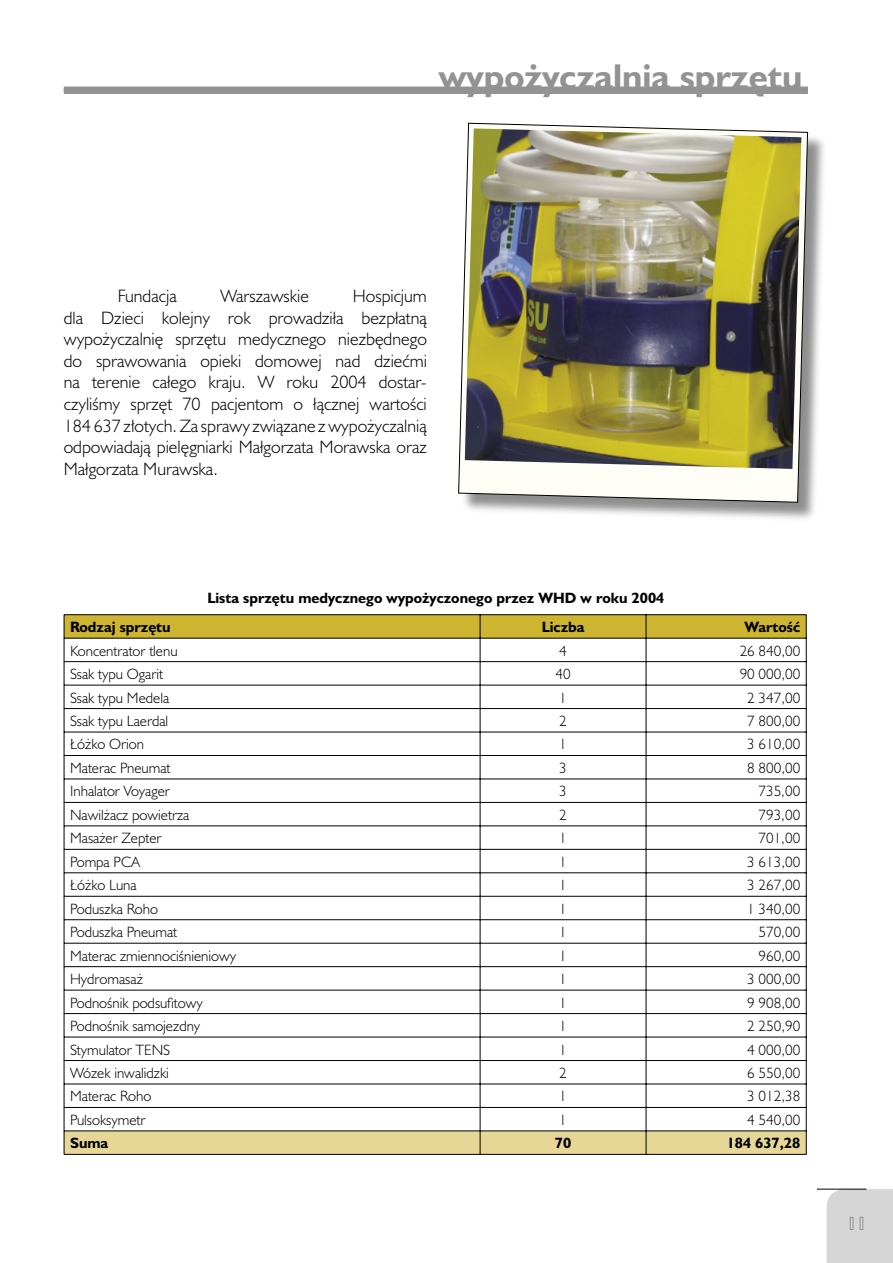
<style>
.page{position:relative;width:893px;height:1263px;background:#fff}
.page>*{position:absolute;margin:0;border:0;box-sizing:border-box;transform-origin:0 0}
.t1{font:700 36px "Humanist 521 PL";color:#939393}
.t2{font:300 18px/21.6px "Humanist 521 PL";color:#000;text-align:justify}
.t3{font:300 15px "Humanist 521 PL";color:#000}
.t4{font:700 15px "Humanist 521 PL";color:#000}
</style>
<div class="page">
<hr style="left:817px;top:1189px;width:49px;height:1px;background:#000">
<div style="left:827px;top:1189px;width:66px;height:74px;background:#d6d6d6"></div>
<svg style="left:64px;top:614px;width:743px;height:541px"></svg>
<div style="left:64px;top:87px;width:744px;height:7px;background:#939393"></div>
<div style="left:459px;top:124px;width:369px;height:399px;background:#000;opacity:.45"></div>
<svg style="left:458px;top:122px;width:350px;height:381px"></svg>
<img style="left:465px;top:128px;width:336px;height:341px">
<h1 class="t1" style="left:439px;top:54px;width:365px">wypo˝yczalnia sprz´tu</h1>
<p class="t2" style="left:64px;top:285px;width:365px;text-indent:289px">Hospicjum dla Dzieci kolejny rok prowadziła bezpłatnà wypo˝yczalni´ sprz´tu medycznego niezb´dnego do sprawowania opieki domowej nad dzieçmi na terenie całego kraju. W roku 2004 dostar&shy;czyliÊmy sprz´t 70 pacjentom o łàcznej wartoÊci 184 637 z∏otych. Za sprawy zwiàzane z wypo˝yczalnià odpowiadajà piel´gniarki Małgorzata Morawska oraz Małgorzata Murawska.</p>
<p class="t2" style="left:118px;top:285px;width:60px">Fundacja</p>
<p class="t2" style="left:221px;top:285px;width:90px">Warszawskie</p>
<p class="t4" style="left:207px;top:589px;width:458px">Lista sprz´tu medycznego wypo˝yczonego przez WHD w roku 2004</p>
<p class="t4" style="left:70px;top:618px;width:102px">Rodzaj sprz´tu</p>
<p class="t4" style="left:542px;top:618px;width:44px">Liczba</p>
<p class="t4" style="left:745px;top:618px;width:57px">WartoÊç</p>
<p class="t3" style="left:70px;top:641px;width:109px">Koncentrator tlenu</p>
<p class="t3" style="left:559px;top:641px;width:9px">4</p>
<p class="t3" style="left:740px;top:641px;width:62px">26 840,00</p>
<p class="t3" style="left:70px;top:665px;width:94px">Ssak typu Ogarit</p>
<p class="t3" style="left:555px;top:665px;width:17px">40</p>
<p class="t3" style="left:740px;top:665px;width:62px">90 000,00</p>
<p class="t3" style="left:70px;top:688px;width:101px">Ssak typu Medela</p>
<p class="t3" style="left:559px;top:688px;width:9px">1</p>
<p class="t3" style="left:747px;top:688px;width:55px">2 347,00</p>
<p class="t3" style="left:70px;top:712px;width:100px">Ssak typu Laerdal</p>
<p class="t3" style="left:559px;top:712px;width:9px">2</p>
<p class="t3" style="left:747px;top:712px;width:55px">7 800,00</p>
<p class="t3" style="left:70px;top:735px;width:75px">¸ó˝ko Orion</p>
<p class="t3" style="left:559px;top:735px;width:9px">1</p>
<p class="t3" style="left:747px;top:735px;width:55px">3 610,00</p>
<p class="t3" style="left:70px;top:759px;width:102px">Materac Pneumat</p>
<p class="t3" style="left:559px;top:759px;width:9px">3</p>
<p class="t3" style="left:747px;top:759px;width:55px">8 800,00</p>
<p class="t3" style="left:70px;top:782px;width:101px">Inhalator Voyager</p>
<p class="t3" style="left:559px;top:782px;width:9px">3</p>
<p class="t3" style="left:759px;top:782px;width:43px">735,00</p>
<p class="t3" style="left:70px;top:805px;width:121px">Nawil˝acz powietrza</p>
<p class="t3" style="left:559px;top:805px;width:9px">2</p>
<p class="t3" style="left:759px;top:805px;width:43px">793,00</p>
<p class="t3" style="left:70px;top:829px;width:93px">Masa˝er Zepter</p>
<p class="t3" style="left:559px;top:829px;width:9px">1</p>
<p class="t3" style="left:759px;top:829px;width:43px">701,00</p>
<p class="t3" style="left:70px;top:852px;width:71px">Pompa PCA</p>
<p class="t3" style="left:559px;top:852px;width:9px">1</p>
<p class="t3" style="left:747px;top:852px;width:55px">3 613,00</p>
<p class="t3" style="left:70px;top:876px;width:68px">¸ó˝ko Luna</p>
<p class="t3" style="left:559px;top:876px;width:9px">1</p>
<p class="t3" style="left:747px;top:876px;width:55px">3 267,00</p>
<p class="t3" style="left:70px;top:899px;width:90px">Poduszka Roho</p>
<p class="t3" style="left:559px;top:899px;width:9px">1</p>
<p class="t3" style="left:747px;top:899px;width:55px">1 340,00</p>
<p class="t3" style="left:70px;top:923px;width:109px">Poduszka Pneumat</p>
<p class="t3" style="left:559px;top:923px;width:9px">1</p>
<p class="t3" style="left:759px;top:923px;width:43px">570,00</p>
<p class="t3" style="left:70px;top:946px;width:168px">Materac zmiennociÊnieniowy</p>
<p class="t3" style="left:559px;top:946px;width:9px">1</p>
<p class="t3" style="left:759px;top:946px;width:43px">960,00</p>
<p class="t3" style="left:70px;top:970px;width:74px">Hydromasa˝</p>
<p class="t3" style="left:559px;top:970px;width:9px">1</p>
<p class="t3" style="left:747px;top:970px;width:55px">3 000,00</p>
<p class="t3" style="left:70px;top:993px;width:134px">PodnoÊnik podsufitowy</p>
<p class="t3" style="left:559px;top:993px;width:9px">1</p>
<p class="t3" style="left:747px;top:993px;width:55px">9 908,00</p>
<p class="t3" style="left:70px;top:1017px;width:132px">PodnoÊnik samojezdny</p>
<p class="t3" style="left:559px;top:1017px;width:9px">1</p>
<p class="t3" style="left:747px;top:1017px;width:55px">2 250,90</p>
<p class="t3" style="left:70px;top:1040px;width:102px">Stymulator TENS</p>
<p class="t3" style="left:559px;top:1040px;width:9px">1</p>
<p class="t3" style="left:747px;top:1040px;width:55px">4 000,00</p>
<p class="t3" style="left:70px;top:1064px;width:100px">Wózek inwalidzki</p>
<p class="t3" style="left:559px;top:1064px;width:9px">2</p>
<p class="t3" style="left:747px;top:1064px;width:55px">6 550,00</p>
<p class="t3" style="left:70px;top:1087px;width:83px">Materac Roho</p>
<p class="t3" style="left:559px;top:1087px;width:9px">1</p>
<p class="t3" style="left:747px;top:1087px;width:55px">3 012,38</p>
<p class="t3" style="left:70px;top:1110px;width:77px">Pulsoksymetr</p>
<p class="t3" style="left:559px;top:1110px;width:9px">1</p>
<p class="t3" style="left:747px;top:1110px;width:55px">4 540,00</p>
<p class="t4" style="left:70px;top:1134px;width:40px">Suma</p>
<p class="t4" style="left:555px;top:1134px;width:18px">70</p>
<p class="t4" style="left:727px;top:1134px;width:75px">184 637,28</p>
</div>
